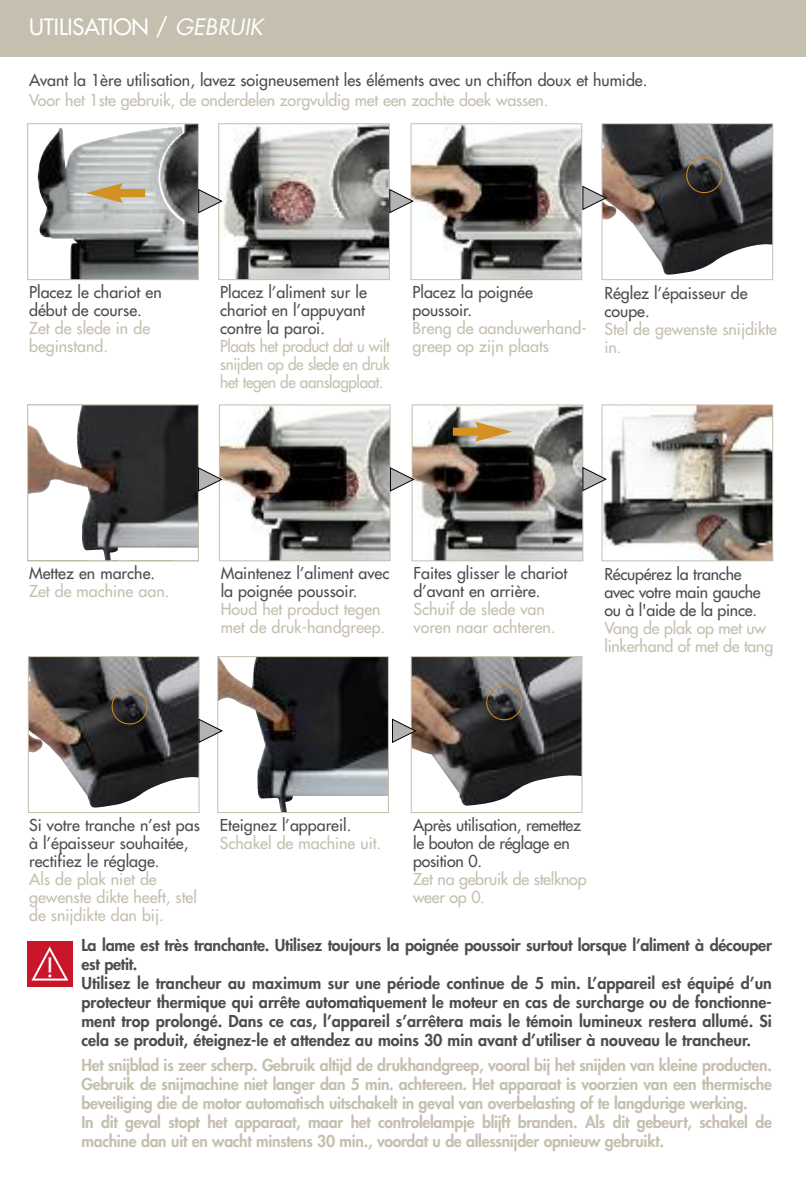
<style>
.page{position:relative;width:806px;height:1191px;background:#fff}
.page>*{position:absolute;margin:0;border:0;box-sizing:border-box;transform-origin:0 0}
.t1{font:26px "Futura";color:#fff}
.t2{font:22px "Futura";color:#fff}
.t3{font:16px/18px "Futura";color:#4d4d4d}
.t4{font:800 16px/19px "Futura";color:#4d4d4d}
.t5{font:800 16px/19px "Futura";letter-spacing:-.015em;color:#c5bfaf}
.t6{font:16px/18px "Futura";color:#c5bfaf}
.t7{font:16px/18px "Futura";color:#c5bfaf;text-align:justify;scale:.95 1}
.t8{font:16px/18px "Futura";letter-spacing:-.02em;color:#c5bfaf}
.s1{font-style:italic}
</style>
<div class="page">
<img style="left:603px;top:406px;width:167px;height:153px">
<div style="left:601px;top:404px;width:171px;height:157px;border:1px solid #c5bfaf"></div>
<img style="left:30px;top:658px;width:167px;height:150px">
<div style="left:28px;top:656px;width:171px;height:157px;border:1px solid #c5bfaf"></div>
<div style="left:0;top:0;width:805px;height:57px;background:#c5bfaf"></div>
<img style="left:222px;top:125px;width:165px;height:153px">
<div style="left:218px;top:123px;width:171px;height:157px;border:1px solid #c5bfaf"></div>
<svg style="left:29px;top:406px;width:168px;height:153px"></svg>
<div style="left:27px;top:404px;width:172px;height:157px;border:1px solid #c5bfaf"></div>
<img style="left:412px;top:125px;width:168px;height:153px">
<div style="left:410px;top:123px;width:172px;height:157px;border:1px solid #c5bfaf"></div>
<svg style="left:389px;top:189px;width:24px;height:24px"></svg>
<img style="left:221px;top:406px;width:167px;height:153px">
<div style="left:219px;top:404px;width:171px;height:157px;border:1px solid #c5bfaf"></div>
<img style="left:413px;top:406px;width:168px;height:153px">
<div style="left:411px;top:404px;width:172px;height:157px;border:1px solid #c5bfaf"></div>
<svg style="left:389px;top:467px;width:25px;height:25px"></svg>
<svg style="left:198px;top:467px;width:24px;height:25px"></svg>
<svg style="left:582px;top:467px;width:24px;height:24px"></svg>
<img style="left:603px;top:125px;width:167px;height:150px">
<div style="left:601px;top:123px;width:171px;height:157px;border:1px solid #c5bfaf"></div>
<svg style="left:582px;top:186px;width:24px;height:24px"></svg>
<img style="left:219px;top:658px;width:167px;height:153px">
<div style="left:217px;top:656px;width:171px;height:157px;border:1px solid #c5bfaf"></div>
<img style="left:412px;top:658px;width:168px;height:147px">
<div style="left:410px;top:656px;width:172px;height:157px;border:1px solid #c5bfaf"></div>
<svg style="left:198px;top:718px;width:25px;height:25px"></svg>
<svg style="left:392px;top:718px;width:24px;height:25px"></svg>
<img style="left:38px;top:125px;width:159px;height:153px">
<div style="left:27px;top:123px;width:172px;height:157px;border:1px solid #c5bfaf"></div>
<svg style="left:198px;top:189px;width:25px;height:24px"></svg>
<div style="left:27px;top:941px;width:46px;height:46px;background:#ca162b"></div>
<svg style="left:31px;top:946px;width:37px;height:34px"></svg>
<div style="left:452px;top:428px;width:30px;height:8px;background:#d49021"></div>
<svg style="left:475px;top:422px;width:37px;height:20px"></svg>
<div style="left:116px;top:189px;width:29px;height:8px;background:#d49021"></div>
<svg style="left:86px;top:183px;width:37px;height:20px"></svg>
<div style="left:685px;top:157px;width:36px;height:36px;border:2px solid #d49021;border-radius:50%"></div>
<div style="left:111px;top:688px;width:36px;height:36px;border:2px solid #d49021;border-radius:50%"></div>
<div style="left:486px;top:684px;width:36px;height:36px;border:2px solid #d49021;border-radius:50%"></div>
<h2 class="t2" style="left:29px;top:16px;width:235px">UTILISATION / <span class="s1">GEBRUIK</span></h2>
<p class="t3" style="left:29px;top:72px;width:619px">Avant la 1ère utilisation, lavez soigneusement les éléments avec un chiffon doux et humide.</p>
<p class="t6" style="left:29px;top:92px;width:520px">Voor het 1ste gebruik, de onderdelen zorgvuldig met een zachte doek wassen.</p>
<p class="t3" style="left:29px;top:285px;width:134px">Placez le chariot en début de course.</p>
<p class="t6" style="left:29px;top:321px;width:122px">Zet de slede in de beginstand.</p>
<p class="t3" style="left:220px;top:285px;width:148px">Placez l’aliment sur le chariot en l’appuyant contre la paroi.</p>
<p class="t7" style="left:220px;top:339px;width:180px">Plaats het product dat u wilt snijden op de slede en druk het tegen de aanslagplaat.</p>
<p class="t3" style="left:412px;top:285px;width:122px">Placez la poignée poussoir.</p>
<p class="t6" style="left:412px;top:321px;width:176px">Breng de aanduwerhand&shy;greep op zijn plaats</p>
<p class="t3" style="left:604px;top:285px;width:145px">Réglez l’épaisseur de coupe.</p>
<p class="t6" style="left:604px;top:321px;width:174px">Stel de gewenste snijdikte in.</p>
<p class="t3" style="left:29px;top:565px;width:127px">Mettez en marche.</p>
<p class="t6" style="left:29px;top:583px;width:142px">Zet de machine aan.</p>
<p class="t3" style="left:220px;top:565px;width:170px">Maintenez l’aliment avec la poignée poussoir.</p>
<p class="t6" style="left:220px;top:601px;width:166px">Houd het product tegen met de druk-handgreep.</p>
<p class="t3" style="left:413px;top:565px;width:155px">Faites glisser le chariot d’avant en arrière.</p>
<p class="t6" style="left:413px;top:601px;width:143px">Schuif de slede van voren naar achteren.</p>
<p class="t3" style="left:604px;top:566px;width:158px">Récupérez la tranche avec votre main gauche ou à l'aide de la pince.</p>
<p class="t6" style="left:604px;top:620px;width:170px">Vang de plak op met uw linkerhand of met de tang</p>
<p class="t3" style="left:29px;top:817px;width:172px">Si votre tranche n’est pas à l’épaisseur souhaitée, rectifiez le réglage.</p>
<p class="t6" style="left:29px;top:871px;width:169px">Als de plak niet de gewenste dikte heeft, stel de snijdikte dan bij.</p>
<p class="t3" style="left:220px;top:817px;width:133px">Eteignez l’appareil.</p>
<p class="t6" style="left:220px;top:835px;width:163px">Schakel de machine uit.</p>
<p class="t3" style="left:413px;top:817px;width:169px">Après utilisation, remettez le bouton de réglage en position 0.</p>
<p class="t8" style="left:413px;top:871px;width:175px">Zet na gebruik de stelknop weer op 0.</p>
<h1 class="t1" style="left:46px;top:954px;width:10px">!</h1>
<p class="t4" style="left:81px;top:937px;width:691px">La lame est très tranchante. Utilisez toujours la poignée poussoir surtout lorsque l’aliment à découper est petit.<br>Utilisez le trancheur au maximum sur une période continue de 5 min. L’appareil est équipé d’un protecteur thermique qui arrête automatiquement le moteur en cas de surcharge ou de fonctionne&shy;ment trop prolongé. Dans ce cas, l’appareil s’arrêtera mais le témoin lumineux restera allumé. Si cela se produit, éteignez-le et attendez au moins 30 min avant d’utiliser à nouveau le trancheur.</p>
<p class="t5" style="left:81px;top:1057px;width:691px">Het snijblad is zeer scherp. Gebruik altijd de drukhandgreep, vooral bij het snijden van kleine producten.<br>Gebruik de snijmachine niet langer dan 5 min. achtereen. Het apparaat is voorzien van een thermische beveiliging die de motor automatisch uitschakelt in geval van overbelasting of te langdurige werking.<br>In dit geval stopt het apparaat, maar het controlelampje blijft branden. Als dit gebeurt, schakel de machine dan uit en wacht minstens 30 min., voordat u de allessnijder opnieuw gebruikt.</p>
</div>
